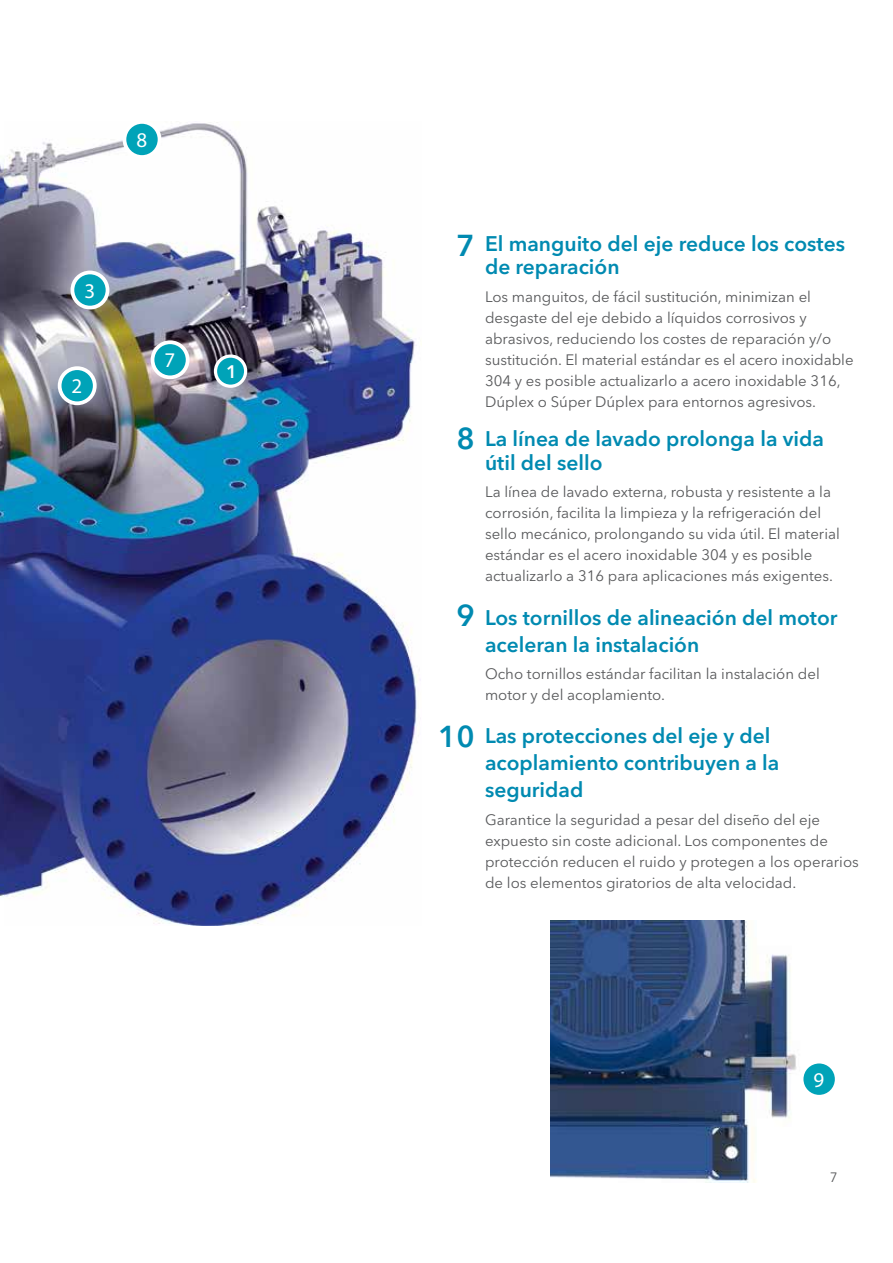
<style>
.page{position:relative;width:893px;height:1263px;background:#fff}
.page>*{position:absolute;margin:0;border:0;box-sizing:border-box;transform-origin:0 0}
.t1{font:600 30px "Avenir Next LT Pro";color:#008ab1}
.t2{font:600 21px/27px "Avenir Next LT Pro";color:#008ab1}
.t3{font:600 21px "Avenir Next";color:#fff}
.t4{font:600 18px "Avenir Next";color:#fff}
.t5{font:15px/21px "Avenir Next LT Pro";color:#58595b}
.t6{font:13.5px "Avenir Next LT Pro";color:#58595b}
</style>
<div class="page">
<img style="left:4px;top:122px;width:417px;height:803px">
<svg style="left:214px;top:354px;width:33px;height:34px"></svg>
<div style="left:217px;top:358px;width:27px;height:27px;background:#00a3b8;border-radius:50%"></div>
<svg style="left:58px;top:366px;width:39px;height:39px"></svg>
<div style="left:62px;top:370px;width:31px;height:31px;background:#00a3b8;border-radius:50%"></div>
<svg style="left:151px;top:340px;width:39px;height:39px"></svg>
<div style="left:154px;top:344px;width:32px;height:31px;background:#00a3b8;border-radius:50%"></div>
<div style="left:71px;top:271px;width:38px;height:38px;background:#fff;border-radius:50%"></div>
<div style="left:74px;top:274px;width:32px;height:32px;background:#00a3b8;border-radius:50%"></div>
<div style="left:123px;top:120px;width:38px;height:39px;background:#fff;border-radius:50%"></div>
<div style="left:126px;top:124px;width:32px;height:31px;background:#00a3b8;border-radius:50%"></div>
<img style="left:0;top:164px;width:4px;height:733px">
<img style="left:550px;top:921px;width:247px;height:261px">
<div style="left:803px;top:1063px;width:32px;height:32px;background:#00a3b8;border-radius:50%"></div>
<h2 class="t3" style="left:136px;top:127px;width:12px">8</h2>
<h2 class="t3" style="left:84px;top:278px;width:12px">3</h2>
<h2 class="t3" style="left:72px;top:373px;width:12px">2</h2>
<h2 class="t3" style="left:165px;top:347px;width:12px">7</h2>
<p class="t4" style="left:226px;top:356px;width:12px">1</p>
<h1 class="t1" style="left:457px;top:228px;width:20px">7</h1>
<h1 class="t1" style="left:457px;top:420px;width:20px">8</h1>
<h1 class="t1" style="left:457px;top:598px;width:20px">9</h1>
<h1 class="t1" style="left:438px;top:718px;width:38px">10</h1>
<h2 class="t2" style="left:485px;top:232px;width:362px;line-height:23.2px">El manguito del eje reduce los costes de reparación</h2>
<p class="t5" style="left:485px;top:286px;width:370px">Los manguitos, de fácil sustitución, minimizan el desgaste del eje debido a líquidos corrosivos y abrasivos, reduciendo los costes de reparación y/o sustitución. El material estándar es el acero inoxidable 304 y es posible actualizarlo a acero inoxidable 316, Dúplex o Súper Dúplex para entornos agresivos.</p>
<h2 class="t2" style="left:485px;top:427px;width:341px;line-height:23.2px">La línea de lavado prolonga la vida útil del sello</h2>
<p class="t5" style="left:485px;top:482px;width:356px">La línea de lavado externa, robusta y resistente a la corrosión, facilita la limpieza y la refrigeración del sello mecánico, prolongando su vida útil. El material estándar es el acero inoxidable 304 y es posible actualizarlo a 316 para aplicaciones más exigentes.</p>
<h2 class="t2" style="left:485px;top:604px;width:354px">Los tornillos de alineación del motor aceleran la instalación</h2>
<p class="t5" style="left:485px;top:663px;width:336px">Ocho tornillos estándar facilitan la instalación del motor y del acoplamiento.</p>
<h2 class="t2" style="left:485px;top:722px;width:296px">Las protecciones del eje y del acoplamiento contribuyen a la seguridad</h2>
<p class="t5" style="left:485px;top:809px;width:375px">Garantice la seguridad a pesar del diseño del eje expuesto sin coste adicional. Los componentes de protección reducen el ruido y protegen a los operarios de los elementos giratorios de alta velocidad.</p>
<h2 class="t3" style="left:814px;top:1067px;width:12px">9</h2>
<p class="t6" style="left:830px;top:1169px;width:9px">7</p>
</div>
